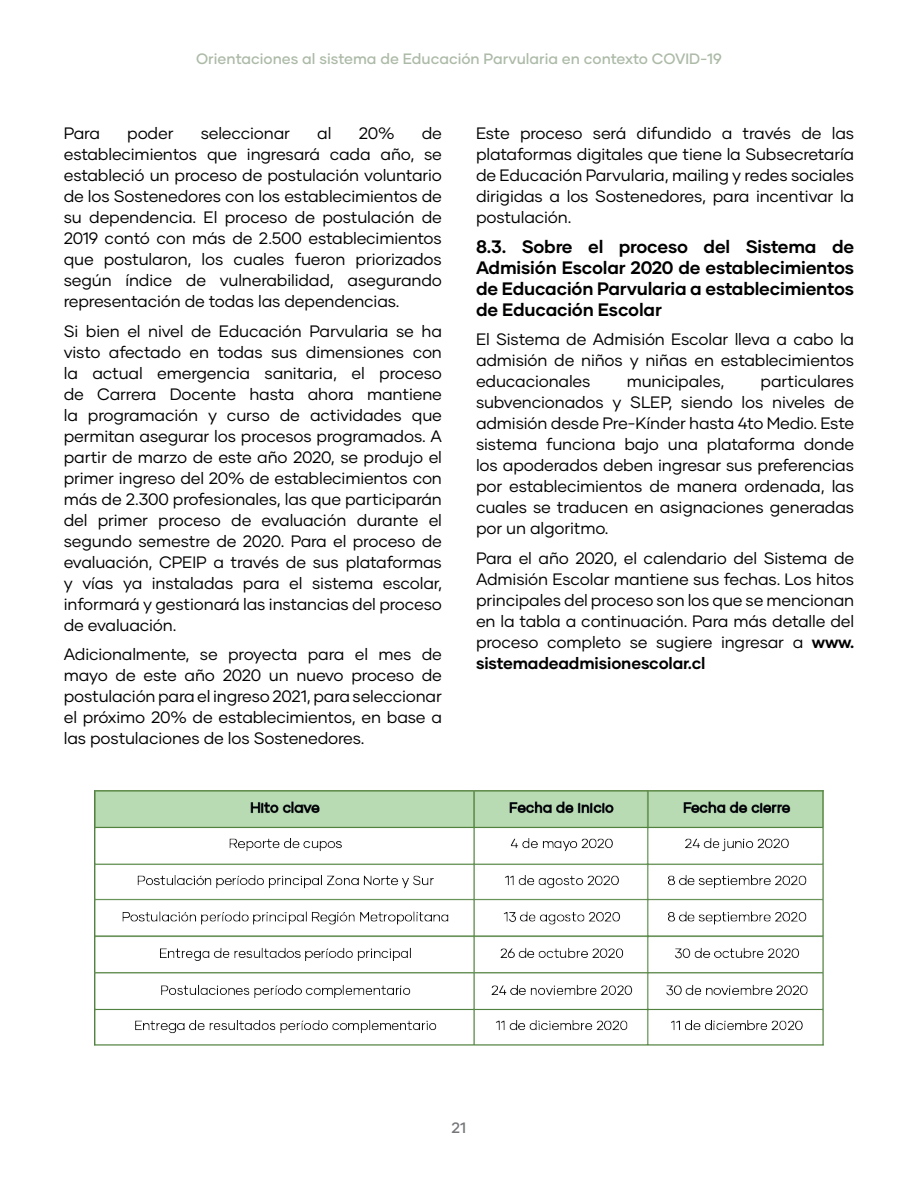
<style>
.page{position:relative;width:918px;height:1188px;background:#fff}
.page>*{position:absolute;margin:0;border:0;box-sizing:border-box;transform-origin:0 0}
.t1{font:700 18px/21px "Gilmer";letter-spacing:-.01em;color:#000002;text-align:justify}
.t2{font:16.5px/21px "Gilmer";letter-spacing:-.01em;color:#000002;text-align:justify}
.t3{font:500 15px "Gilmer";color:#acbaa7}
.t4{font:500 15px "Gilmer";color:#757679}
.s1{font-weight:700}
</style>
<div class="page">
<img style="left:94px;top:790px;width:730px;height:256px">
<p class="t3" style="left:196px;top:49px;width:527px">Orientaciones al sistema de Educación Parvularia en contexto COVID-19</p>
<p class="t2" style="left:64px;top:123px;width:380px;text-indent:358px">de establecimientos que ingresará cada año, se estableció un proceso de postulación voluntario de los Sostenedores con los establecimientos de su dependencia. El proceso de postulación de 2019 contó con más de 2.500 establecimientos que postularon, los cuales fueron priorizados según índice de vulnerabilidad, asegurando representación de todas las dependencias.</p>
<p class="t2" style="left:64px;top:320px;width:380px">Si bien el nivel de Educación Parvularia se ha visto afectado en todas sus dimensiones con la actual emergencia sanitaria, el proceso de Carrera Docente hasta ahora mantiene la programación y curso de actividades que permitan asegurar los procesos programados. A partir de marzo de este año 2020, se produjo el primer ingreso del 20% de establecimientos con más de 2.300 profesionales, las que participarán del primer proceso de evaluación durante el segundo semestre de 2020. Para el proceso de evaluación, CPEIP a través de sus plataformas y vías ya instaladas para el sistema escolar, informará y gestionará las instancias del proceso de evaluación.</p>
<p class="t2" style="left:64px;top:644px;width:380px">Adicionalmente, se proyecta para el mes de mayo de este año 2020 un nuevo proceso de postulación para el ingreso 2021, para seleccionar el próximo 20% de establecimientos, en base a las postulaciones de los Sostenedores.</p>
<p class="t2" style="left:64px;top:123px;width:38px">Para</p>
<p class="t2" style="left:127px;top:123px;width:48px">poder</p>
<p class="t2" style="left:201px;top:123px;width:91px">seleccionar</p>
<p class="t2" style="left:317px;top:123px;width:16px">al</p>
<p class="t2" style="left:359px;top:123px;width:37px">20%</p>
<p class="t2" style="left:476px;top:123px;width:380px">Este proceso será difundido a través de las plataformas digitales que tiene la Subsecretaría de Educación Parvularia, mailing y redes sociales dirigidas a los Sostenedores, para incentivar la postulación.</p>
<p class="t1" style="left:476px;top:236px;width:380px">8.3. Sobre el proceso del Sistema de Admisión Escolar 2020 de establecimientos de Educación Parvularia a establecimientos de Educación Escolar</p>
<p class="t2" style="left:476px;top:329px;width:380px">El Sistema de Admisión Escolar lleva a cabo la admisión de niños y niñas en establecimientos educacionales</p>
<p class="t2" style="left:476px;top:371px;width:380px;text-indent:285px">particulares subvencionados y SLEP, siendo los niveles de admisión desde Pre-Kínder hasta 4to Medio. Este sistema funciona bajo una plataforma donde los apoderados deben ingresar sus preferencias por establecimientos de manera ordenada, las cuales se traducen en asignaciones generadas por un algoritmo.</p>
<p class="t2" style="left:476px;top:547px;width:380px">Para el año 2020, el calendario del Sistema de Admisión Escolar mantiene sus fechas. Los hitos principales del proceso son los que se mencionan en la tabla a continuación. Para más detalle del proceso completo se sugiere ingresar a <span class="s1">www. sistemadeadmisionescolar.cl</span></p>
<p class="t2" style="left:627px;top:371px;width:99px">municipales,</p>
<p class="t4" style="left:452px;top:1118px;width:16px">21</p>
</div>
